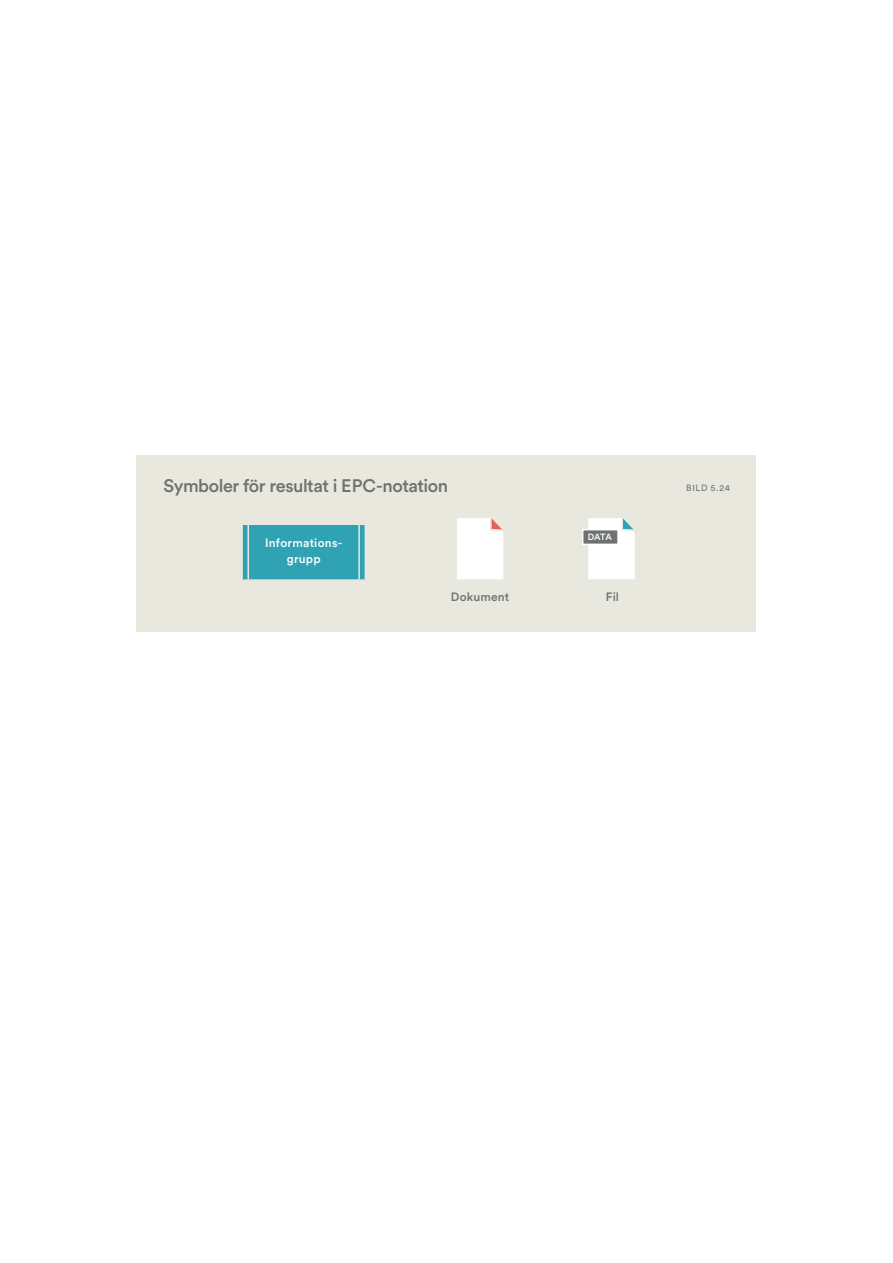
<style>
.page{position:relative;width:893px;height:1263px;background:#fff}
.page>*{position:absolute;margin:0;border:0;box-sizing:border-box;transform-origin:0 0}
.t1{font:500 18px "Circular Pro";letter-spacing:-.025em;color:#6f736f}
.t2{font:500 12px/16.5px "Circular Pro";letter-spacing:.02em;color:#fff;text-align:center}
.t3{font:500 12px "Circular Pro";letter-spacing:.01em;color:#6f736f}
.t4{font:9px "Circular Pro";letter-spacing:.07em;color:#6f736f}
.t5{font:500 9px "Circular Pro";color:#fff}
</style>
<div class="page">
<div style="left:137px;top:455px;width:619px;height:176px;background:#e9e8df"></div>
<svg style="left:457px;top:518px;width:47px;height:61px"></svg>
<svg style="left:242px;top:524px;width:124px;height:56px"></svg>
<svg style="left:588px;top:518px;width:47px;height:61px"></svg>
<div style="left:583px;top:530px;width:35px;height:14px;background:#6f736f"></div>
<div style="left:582px;top:529px;width:37px;height:16px;border:2px solid #fff"></div>
<p class="t1" style="left:163px;top:473px;width:286px">Symboler för resultat i EPC-notation</p>
<p class="t4" style="left:686px;top:482px;width:45px">BILD 5.24</p>
<p class="t2" style="left:265px;top:534px;width:79px">Informations&shy;grupp</p>
<p class="t5" style="left:588px;top:531px;width:26px">DATA</p>
<p class="t3" style="left:451px;top:589px;width:60px">Dokument</p>
<p class="t3" style="left:606px;top:589px;width:15px">Fil</p>
</div>
